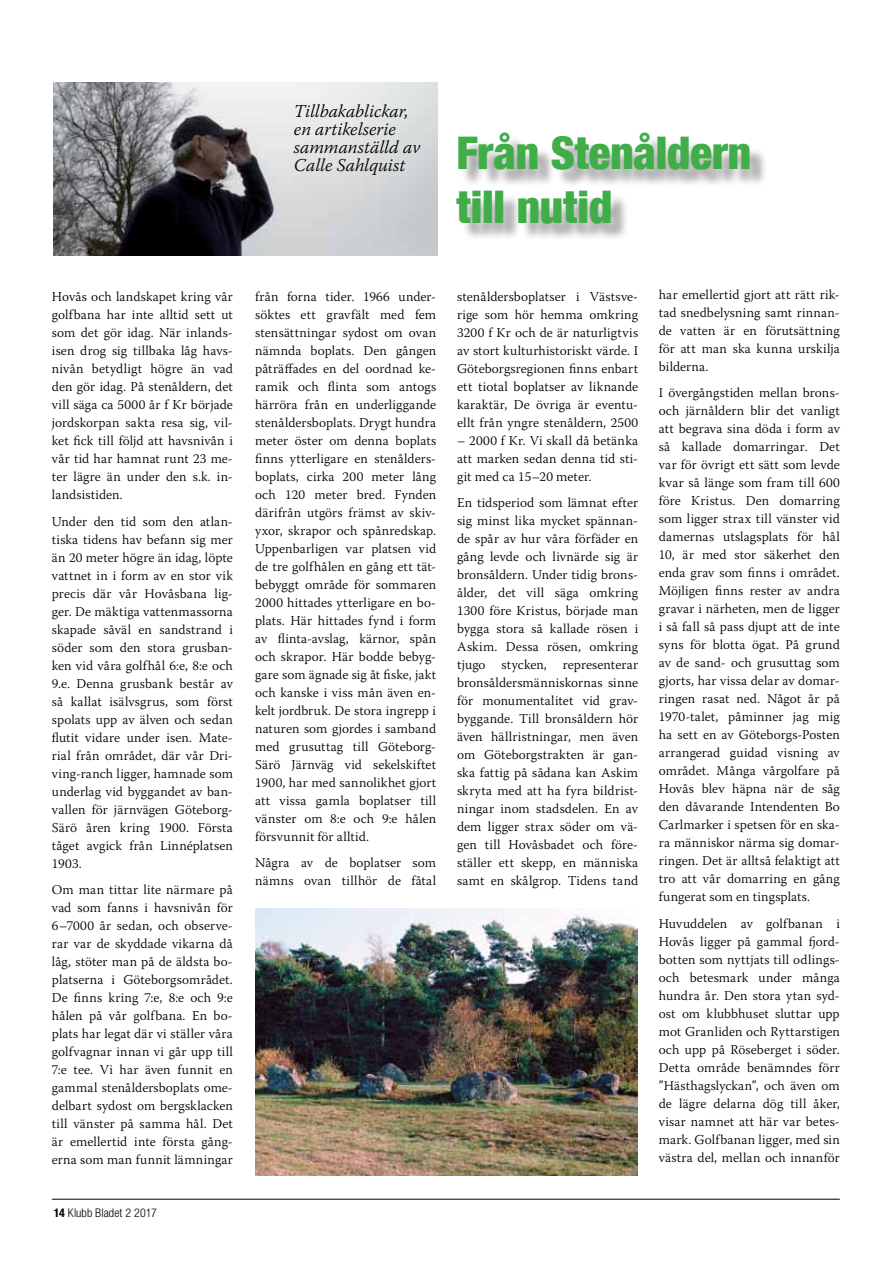
<style>
.page{position:relative;width:893px;height:1263px;background:#fff}
.page>*{position:absolute;margin:0;border:0;box-sizing:border-box;transform-origin:0 0}
.t1{font:900 condensed 45px/53.6px "Helvetica Neue";letter-spacing:-.005em;color:#41ad49}
.t2{font:italic 300 18px/18px "Warnock Pro";letter-spacing:-.005em;color:#000}
.t3{font:300 13.5px/18px "Warnock Pro";letter-spacing:.01em;color:#000;text-align:justify}
.t4{font:300 condensed 12px "Helvetica Neue";letter-spacing:.005em;color:#000}
.s1{font-weight:700}
</style>
<div class="page">
<hr style="left:52px;top:1199px;width:788px;height:1px;background:#000">
<img style="left:54px;top:83px;width:383px;height:172px">
<div style="left:459px;top:136px;width:309px;height:106px;background:#000;opacity:.37"></div>
<img style="left:255px;top:909px;width:382px;height:266px">
<h2 class="t2" style="left:294px;top:102px;width:128px">Tillbakablickar, en artikelserie sammanställd av<br>Calle Sahlquist</h2>
<h1 class="t1" style="left:456px;top:124px;width:296px">Från Stenåldern till nutid</h1>
<p class="t3" style="left:52px;top:288px;width:183px">Hovås och landskapet kring vår golfbana har inte alltid sett ut som det gör idag. När inlands&shy;isen drog sig tillbaka låg havs&shy;nivån betydligt högre än vad den gör idag. På stenåldern, det vill säga ca 5000 år f Kr började jordskorpan sakta resa sig, vil&shy;ket fick till följd att havsnivån i vår tid har hamnat runt 23 me&shy;ter lägre än under den s.k. in&shy;landsistiden.</p>
<p class="t3" style="left:52px;top:512px;width:183px">Under den tid som den atlan&shy;tiska tidens hav befann sig mer än 20 meter högre än idag, löpte vattnet in i form av en stor vik precis där vår Hovåsbana lig&shy;ger. De mäktiga vattenmassorna skapade såväl en sandstrand i söder som den stora grusban&shy;ken vid våra golfhål 6:e, 8:e och 9.e. Denna grusbank består av så kallat isälvsgrus, som först spolats upp av älven och sedan flutit vidare under isen. Mate&shy;rial från området, där vår Dri&shy;ving-ranch ligger, hamnade som underlag vid byggandet av ban&shy;vallen för järnvägen Göteborg-Särö åren kring 1900. Första tåget avgick från Linnéplatsen 1903.</p>
<p class="t3" style="left:52px;top:880px;width:183px">Om man tittar lite närmare på vad som fanns i havsnivån för 6–7000 år sedan, och observe&shy;rar var de skyddade vikarna då låg, stöter man på de äldsta bo&shy;platserna i Göteborgsområdet.<br>De finns kring 7:e, 8:e och 9:e hålen på vår golfbana. En bo&shy;plats har legat där vi ställer våra golfvagnar innan vi går upp till 7:e tee. Vi har även funnit en gammal stenåldersboplats ome&shy;delbart sydost om bergsklacken till vänster på samma hål. Det är emellertid inte första gång&shy;erna som man funnit lämningar</p>
<p class="t4" style="left:54px;top:1206px;width:105px"><span class="s1">14</span> Klubb Bladet 2 2017</p>
<p class="t3" style="left:255px;top:287px;width:183px">från forna tider. 1966 under&shy;söktes ett gravfält med fem stensättningar sydost om ovan nämnda boplats. Den gången påträffades en del oordnad ke&shy;ramik och flinta som antogs härröra från en underliggande stenåldersboplats. Drygt hundra meter öster om denna boplats finns ytterligare en stenålders&shy;boplats, cirka 200 meter lång och 120 meter bred. Fynden därifrån utgörs främst av skiv&shy;yxor, skrapor och spånredskap.<br>Uppenbarligen var platsen vid de tre golfhålen en gång ett tät&shy;bebyggt område för sommaren 2000 hittades ytterligare en bo&shy;plats. Här hittades fynd i form av flinta-avslag, kärnor, spån och skrapor. Här bodde bebyg&shy;gare som ägnade sig åt fiske, jakt och kanske i viss mån även en&shy;kelt jordbruk. De stora ingrepp i naturen som gjordes i samband med grusuttag till Göteborg-Särö Järnväg vid sekelskiftet 1900, har med sannolikhet gjort att vissa gamla boplatser till vänster om 8:e och 9:e hålen försvunnit för alltid.</p>
<p class="t3" style="left:255px;top:854px;width:183px">Några av de boplatser som nämns ovan tillhör de fåtal</p>
<p class="t3" style="left:457px;top:287px;width:183px">stenåldersboplatser i Västsve&shy;rige som hör hemma omkring 3200 f Kr och de är naturligtvis av stort kulturhistoriskt värde. I Göteborgsregionen finns enbart ett tiotal boplatser av liknande karaktär, De övriga är eventu&shy;ellt från yngre stenåldern, 2500</p>
<p class="t3" style="left:457px;top:431px;width:183px">– 2000 f Kr. Vi skall då betänka att marken sedan denna tid sti&shy;git med ca 15–20 meter.</p>
<p class="t3" style="left:457px;top:494px;width:183px">En tidsperiod som lämnat efter sig minst lika mycket spännan&shy;de spår av hur våra förfäder en gång levde och livnärde sig är bronsåldern. Under tidig brons&shy;ålder, det vill säga omkring 1300 före Kristus, började man bygga stora så kallade rösen i Askim. Dessa rösen, omkring tjugo stycken, representerar bronsåldersmänniskornas sinne för monumentalitet vid grav&shy;byggande. Till bronsåldern hör även hällristningar, men även om Göteborgstrakten är gan&shy;ska fattig på sådana kan Askim skryta med att ha fyra bildrist&shy;ningar inom stadsdelen. En av dem ligger strax söder om vä&shy;gen till Hovåsbadet och före&shy;ställer ett skepp, en människa samt en skålgrop. Tidens tand</p>
<p class="t3" style="left:659px;top:285px;width:183px">har emellertid gjort att rätt rik&shy;tad snedbelysning samt rinnan&shy;de vatten är en förutsättning för att man ska kunna urskilja bilderna.</p>
<p class="t3" style="left:659px;top:383px;width:183px">I övergångstiden mellan brons&shy;och järnåldern blir det vanligt att begrava sina döda i form av så kallade domarringar. Det var för övrigt ett sätt som levde kvar så länge som fram till 600 före Kristus. Den domarring som ligger strax till vänster vid damernas utslagsplats för hål 10, är med stor säkerhet den enda grav som finns i området.<br>Möjligen finns rester av andra gravar i närheten, men de ligger i så fall så pass djupt att de inte syns för blotta ögat. På grund av de sand- och grusuttag som gjorts, har vissa delar av domar&shy;ringen rasat ned. Något år på 1970-talet, påminner jag mig ha sett en av Göteborgs-Posten arrangerad guidad visning av området. Många vårgolfare på Hovås blev häpna när de såg den dåvarande Intendenten Bo Carlmarker i spetsen för en ska&shy;ra människor närma sig domar&shy;ringen. Det är alltså felaktigt att tro att vår domarring en gång fungerat som en tingsplats.</p>
<p class="t3" style="left:659px;top:914px;width:183px">Huvuddelen av golfbanan i Hovås ligger på gammal fjord&shy;botten som nyttjats till odlings&shy;och betesmark under många hundra år. Den stora ytan syd&shy;ost om klubbhuset sluttar upp mot Granliden och Ryttarstigen och upp på Röseberget i söder.<br>Detta område benämndes förr ”Hästhagslyckan”, och även om de lägre delarna dög till åker, visar namnet att här var betes&shy;mark. Golfbanan ligger, med sin västra del, mellan och innanför</p>
</div>
